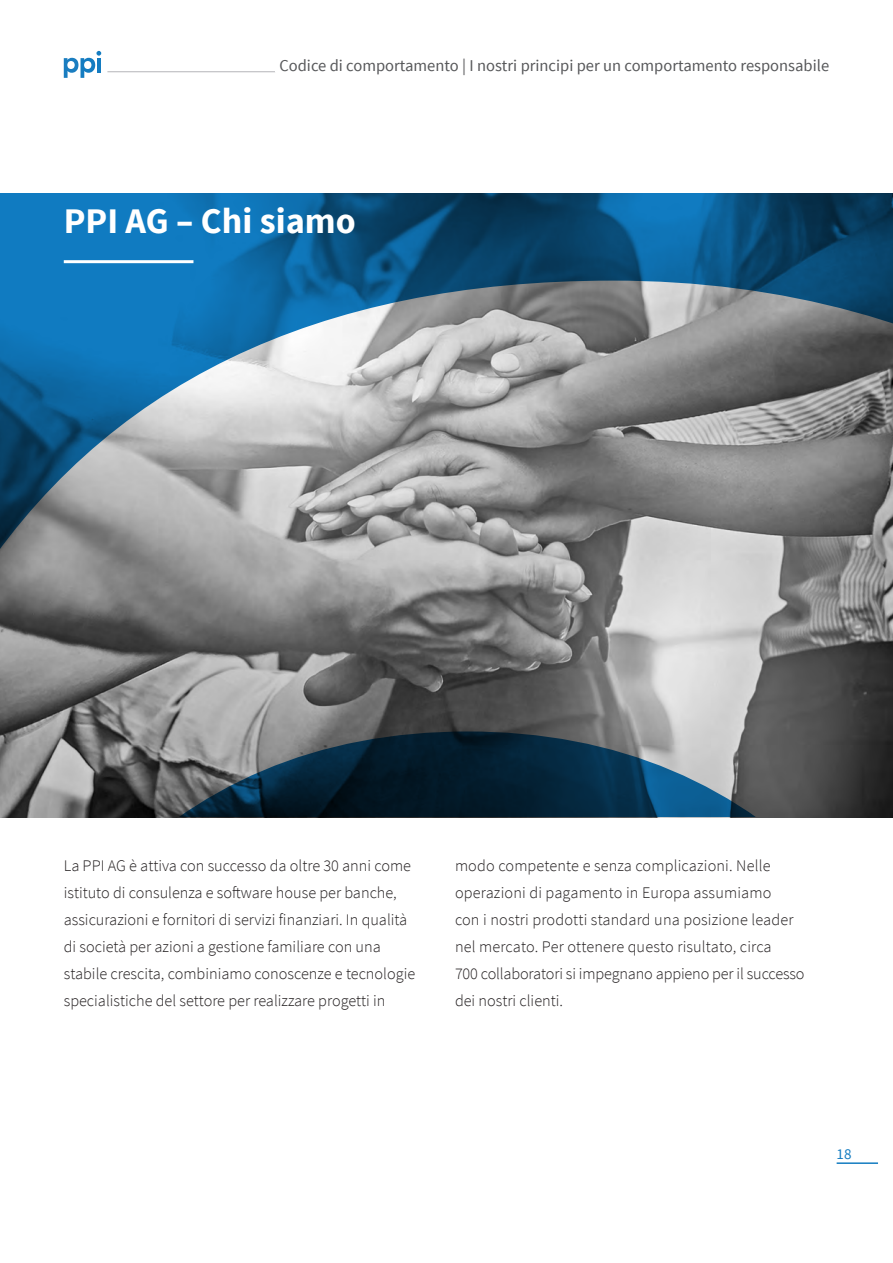
<style>
.page{position:relative;width:893px;height:1263px;background:#fff}
.page>*{position:absolute;margin:0;border:0;box-sizing:border-box;transform-origin:0 0}
.t1{font:700 36px "Source Sans Pro";color:#fff}
.t2{font:16.5px "Source Sans Pro";color:#57585a}
.t3{font:300 16.2px/27px "Source Sans Pro";color:#231f20}
.t4{font:15px "Source Sans Pro";color:#147cc1}
</style>
<div class="page">
<hr style="left:107px;top:71px;width:168px;height:1px;background:#bcbdc0">
<svg style="left:64px;top:51px;width:37px;height:27px"></svg>
<hr style="left:837px;top:1162px;width:41px;height:2px;background:#147cc1">
<img style="left:0;top:193px;width:893px;height:624px">
<hr style="left:64px;top:260px;width:129px;height:3px;background:#fff">
<p class="t2" style="left:279px;top:56px;width:551px">Codice di comportamento | I nostri principi per un comportamento responsabile</p>
<h1 class="t1" style="left:64px;top:197px;width:293px">PPI AG – Chi siamo</h1>
<p class="t3" style="left:64px;top:853px;width:353px">La PPI AG è attiva con successo da oltre 30 anni come istituto di consulenza e software house per banche, assicurazioni e fornitori di servizi finanziari. In qualità di società per azioni a gestione familiare con una stabile crescita, combiniamo conoscenze e tecnologie specialistiche del settore per realizzare progetti in</p>
<p class="t3" style="left:455px;top:853px;width:351px">modo competente e senza complicazioni. Nelle operazioni di pagamento in Europa assumiamo<br>con i nostri prodotti standard una posizione leader nel mercato. Per ottenere questo risultato, circa<br>700 collaboratori si impegnano appieno per il successo dei nostri clienti.</p>
<p class="t4" style="left:837px;top:1144px;width:16px">18</p>
</div>
